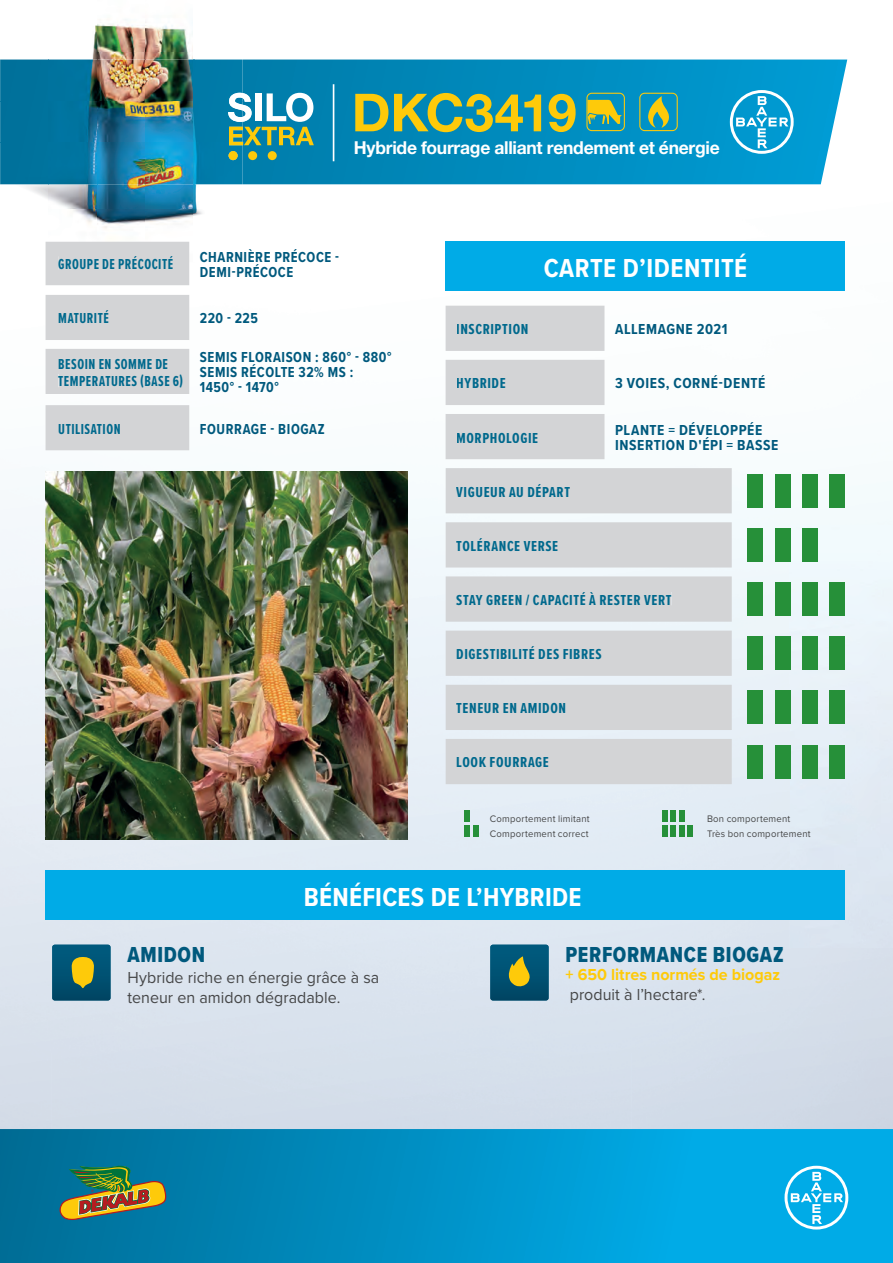
<style>
.page{position:relative;width:893px;height:1263px;background:#fff}
.page>*{position:absolute;margin:0;border:0;box-sizing:border-box;transform-origin:0 0}
.t1{font:700 52.5px "Helvetica Neue LT Pro";letter-spacing:-.025em;color:#feca0a}
.t2{font:700 27px "Proxima Nova Cond";letter-spacing:.01em;color:#fff}
.t3{font:22.5px "Proxima Nova Cond Extrabld";letter-spacing:.03em;color:#00597d;scale:.95 1}
.t4{font:700 17.85px "Helvetica Neue LT Pro";letter-spacing:-.015em;color:#fff}
.t5{font:16.5px/19.8px "Proxima Nova";color:#464748}
.t6{font:700 16.5px "Proxima Nova";color:#feca0a}
.t7{font:700 15px "Proxima Nova Ex Cn";letter-spacing:.035em;color:#00698d;scale:1.05 1}
.t8{font:700 15px/15px "Proxima Nova Cond";letter-spacing:.04em;color:#00597d;scale:.95 1}
.t9{font:700 15px/16.5px "Proxima Nova Ex Cn";letter-spacing:.035em;color:#00698d;scale:.95 1}
.t10{font:700 15px/15px "Proxima Nova Cond";letter-spacing:.04em;color:#00597d}
.t11{font:9.9px/15px "Proxima Nova";letter-spacing:.025em;color:#464748}
</style>
<div class="page">
<img style="left:789px;top:184px;width:104px;height:764px">
<img style="left:0;top:262px;width:51px;height:867px">
<img style="left:242px;top:184px;width:389px;height:605px">
<img style="left:631px;top:184px;width:158px;height:764px">
<img style="left:51px;top:789px;width:580px;height:340px">
<svg style="left:242px;top:60px;width:605px;height:124px;background:#068ec0"></svg>
<div style="left:248px;top:151px;width:9px;height:9px;background:#feca0a;border-radius:50%"></div>
<div style="left:268px;top:151px;width:9px;height:9px;background:#feca0a;border-radius:50%"></div>
<svg style="left:242px;top:93px;width:72px;height:52px"></svg>
<hr style="left:333px;top:84px;width:1px;height:77px;background:#fff">
<svg style="left:586px;top:93px;width:39px;height:38px"></svg>
<svg style="left:639px;top:93px;width:39px;height:38px"></svg>
<img style="left:0;top:19px;width:242px;height:243px">
<svg style="left:229px;top:151px;width:9px;height:9px"></svg>
<img style="left:229px;top:127px;width:13px;height:18px">
<img style="left:228px;top:93px;width:14px;height:29px">
<svg style="left:0;top:1129px;width:893px;height:134px;background:#0092c7"></svg>
<svg style="left:784px;top:1166px;width:64px;height:63px"></svg>
<svg style="left:60px;top:1166px;width:106px;height:54px;background:#637f57"></svg>
<svg style="left:730px;top:90px;width:64px;height:64px"></svg>
<div style="left:446px;top:242px;width:399px;height:49px;background:#00abe7"></div>
<div style="left:46px;top:870px;width:799px;height:49px;background:#00abe7"></div>
<div style="left:446px;top:468px;width:286px;height:45px;background:#d3d4d6"></div>
<div style="left:456px;top:484px;width:114px;height:13px;background:#d3d4d6"></div>
<div style="left:446px;top:522px;width:286px;height:45px;background:#d3d4d6"></div>
<div style="left:457px;top:538px;width:101px;height:13px;background:#d3d4d6"></div>
<div style="left:446px;top:576px;width:286px;height:46px;background:#d3d4d6"></div>
<div style="left:456px;top:592px;width:215px;height:13px;background:#d3d4d6"></div>
<div style="left:446px;top:631px;width:286px;height:45px;background:#d3d4d6"></div>
<div style="left:457px;top:646px;width:144px;height:13px;background:#d3d4d6"></div>
<div style="left:446px;top:685px;width:286px;height:45px;background:#d3d4d6"></div>
<div style="left:457px;top:703px;width:108px;height:10px;background:#d3d4d6"></div>
<div style="left:446px;top:739px;width:286px;height:45px;background:#d3d4d6"></div>
<div style="left:457px;top:757px;width:91px;height:11px;background:#d3d4d6"></div>
<div style="left:446px;top:306px;width:158px;height:45px;background:#d3d4d6"></div>
<div style="left:457px;top:324px;width:71px;height:10px;background:#d3d4d6"></div>
<div style="left:446px;top:360px;width:158px;height:45px;background:#d3d4d6"></div>
<div style="left:457px;top:378px;width:48px;height:10px;background:#d3d4d6"></div>
<div style="left:446px;top:414px;width:158px;height:45px;background:#d3d4d6"></div>
<div style="left:457px;top:432px;width:81px;height:11px;background:#d3d4d6"></div>
<div style="left:747px;top:474px;width:16px;height:33px;background:#269039"></div>
<div style="left:775px;top:474px;width:15px;height:33px;background:#269039"></div>
<div style="left:747px;top:636px;width:16px;height:34px;background:#269039"></div>
<div style="left:747px;top:691px;width:16px;height:33px;background:#269039"></div>
<div style="left:747px;top:745px;width:16px;height:33px;background:#269039"></div>
<div style="left:775px;top:636px;width:15px;height:34px;background:#269039"></div>
<div style="left:775px;top:691px;width:15px;height:33px;background:#269039"></div>
<div style="left:775px;top:745px;width:15px;height:33px;background:#269039"></div>
<div style="left:747px;top:528px;width:16px;height:34px;background:#269039"></div>
<div style="left:775px;top:528px;width:15px;height:34px;background:#269039"></div>
<div style="left:802px;top:528px;width:16px;height:34px;background:#269039"></div>
<div style="left:802px;top:474px;width:16px;height:33px;background:#269039"></div>
<div style="left:747px;top:582px;width:16px;height:34px;background:#269039"></div>
<div style="left:775px;top:582px;width:15px;height:34px;background:#269039"></div>
<div style="left:802px;top:582px;width:16px;height:34px;background:#269039"></div>
<div style="left:830px;top:582px;width:15px;height:34px;background:#269039"></div>
<div style="left:802px;top:636px;width:16px;height:34px;background:#269039"></div>
<div style="left:830px;top:636px;width:15px;height:34px;background:#269039"></div>
<div style="left:802px;top:691px;width:16px;height:33px;background:#269039"></div>
<div style="left:830px;top:691px;width:15px;height:33px;background:#269039"></div>
<div style="left:802px;top:745px;width:16px;height:33px;background:#269039"></div>
<div style="left:830px;top:745px;width:15px;height:33px;background:#269039"></div>
<div style="left:830px;top:474px;width:15px;height:33px;background:#269039"></div>
<div style="left:464px;top:811px;width:6px;height:11px;background:#269039"></div>
<div style="left:464px;top:826px;width:6px;height:11px;background:#269039"></div>
<div style="left:473px;top:826px;width:6px;height:11px;background:#269039"></div>
<div style="left:662px;top:811px;width:6px;height:11px;background:#269039"></div>
<div style="left:670px;top:811px;width:6px;height:11px;background:#269039"></div>
<div style="left:679px;top:811px;width:6px;height:11px;background:#269039"></div>
<div style="left:662px;top:826px;width:6px;height:11px;background:#269039"></div>
<div style="left:670px;top:826px;width:6px;height:11px;background:#269039"></div>
<div style="left:679px;top:826px;width:6px;height:11px;background:#269039"></div>
<div style="left:687px;top:826px;width:6px;height:11px;background:#269039"></div>
<img style="left:46px;top:471px;width:361px;height:368px">
<div style="left:46px;top:242px;width:143px;height:43px;background:#d3d4d6"></div>
<div style="left:59px;top:256px;width:114px;height:14px;background:#d3d4d6"></div>
<div style="left:46px;top:295px;width:143px;height:45px;background:#d3d4d6"></div>
<div style="left:59px;top:310px;width:49px;height:14px;background:#d3d4d6"></div>
<div style="left:46px;top:349px;width:143px;height:45px;background:#d3d4d6"></div>
<div style="left:59px;top:359px;width:109px;height:10px;background:#d3d4d6"></div>
<div style="left:59px;top:374px;width:124px;height:13px;background:#d3d4d6"></div>
<div style="left:46px;top:405px;width:143px;height:45px;background:#d3d4d6"></div>
<div style="left:59px;top:423px;width:61px;height:11px;background:#d3d4d6"></div>
<div style="left:52px;top:945px;width:59px;height:55px;background:linear-gradient(to bottom,#005c81,#004664);border-radius:3px"></div>
<svg style="left:71px;top:956px;width:23px;height:32px"></svg>
<div style="left:490px;top:945px;width:59px;height:55px;background:linear-gradient(to bottom,#005c81,#004664);border-radius:3px"></div>
<svg style="left:509px;top:956px;width:21px;height:31px"></svg>
<h1 class="t1" style="left:352px;top:94px;width:227px">DKC3419</h1>
<p class="t4" style="left:354px;top:141px;width:368px">Hybride fourrage alliant rendement et énergie</p>
<p class="t9" style="left:58px;top:257px;width:122px">GROUPE DE PRÉCOCITÉ</p>
<p class="t9" style="left:58px;top:311px;width:55px">MATURITÉ</p>
<p class="t9" style="left:58px;top:356px;width:133px">BESOIN EN SOMME DE<br>TEMPERATURES (BASE 6)</p>
<p class="t9" style="left:58px;top:421px;width:67px">UTILISATION</p>
<p class="t8" style="left:200px;top:251px;width:148px">CHARNIÈRE PRÉCOCE -<br>DEMI-PRÉCOCE</p>
<p class="t8" style="left:200px;top:312px;width:63px">220 - 225</p>
<p class="t8" style="left:200px;top:351px;width:203px">SEMIS FLORAISON : 860° - 880°<br>SEMIS RÉCOLTE 32% MS :<br>1450° - 1470°</p>
<p class="t8" style="left:200px;top:422px;width:133px">FOURRAGE - BIOGAZ</p>
<h2 class="t2" style="left:544px;top:259px;width:205px">CARTE D’IDENTITÉ</h2>
<p class="t7" style="left:456px;top:324px;width:70px">INSCRIPTION</p>
<p class="t10" style="left:615px;top:323px;width:114px">ALLEMAGNE 2021</p>
<p class="t7" style="left:456px;top:378px;width:49px">HYBRIDE</p>
<p class="t7" style="left:456px;top:432px;width:80px">MORPHOLOGIE</p>
<p class="t7" style="left:456px;top:487px;width:110px">VIGUEUR AU DÉPART</p>
<p class="t7" style="left:456px;top:541px;width:99px">TOLÉRANCE VERSE</p>
<p class="t10" style="left:615px;top:377px;width:152px">3 VOIES, CORNÉ-DENTÉ</p>
<p class="t10" style="left:615px;top:424px;width:165px">PLANTE = DÉVELOPPÉE<br>INSERTION D'ÉPI = BASSE</p>
<p class="t7" style="left:456px;top:595px;width:207px">STAY GREEN / CAPACITÉ À RESTER VERT</p>
<p class="t7" style="left:456px;top:649px;width:140px">DIGESTIBILITÉ DES FIBRES</p>
<p class="t7" style="left:456px;top:703px;width:106px">TENEUR EN AMIDON</p>
<p class="t7" style="left:456px;top:757px;width:90px">LOOK FOURRAGE</p>
<p class="t11" style="left:490px;top:812px;width:101px">Comportement limitant<br>Comportement correct</p>
<p class="t11" style="left:707px;top:812px;width:105px">Bon comportement<br>Très bon comportement</p>
<h2 class="t2" style="left:304px;top:887px;width:279px">BÉNÉFICES DE L’HYBRIDE</h2>
<h3 class="t3" style="left:128px;top:947px;width:83px">AMIDON</h3>
<p class="t5" style="left:128px;top:969px;width:253px">Hybride riche en énergie grâce à sa teneur en amidon dégradable.</p>
<h3 class="t3" style="left:566px;top:947px;width:231px">PERFORMANCE BIOGAZ</h3>
<p class="t6" style="left:566px;top:969px;width:216px">+ 650 litres normés de biogaz</p>
<p class="t5" style="left:570px;top:986px;width:137px">produit à l’hectare*.</p>
</div>
